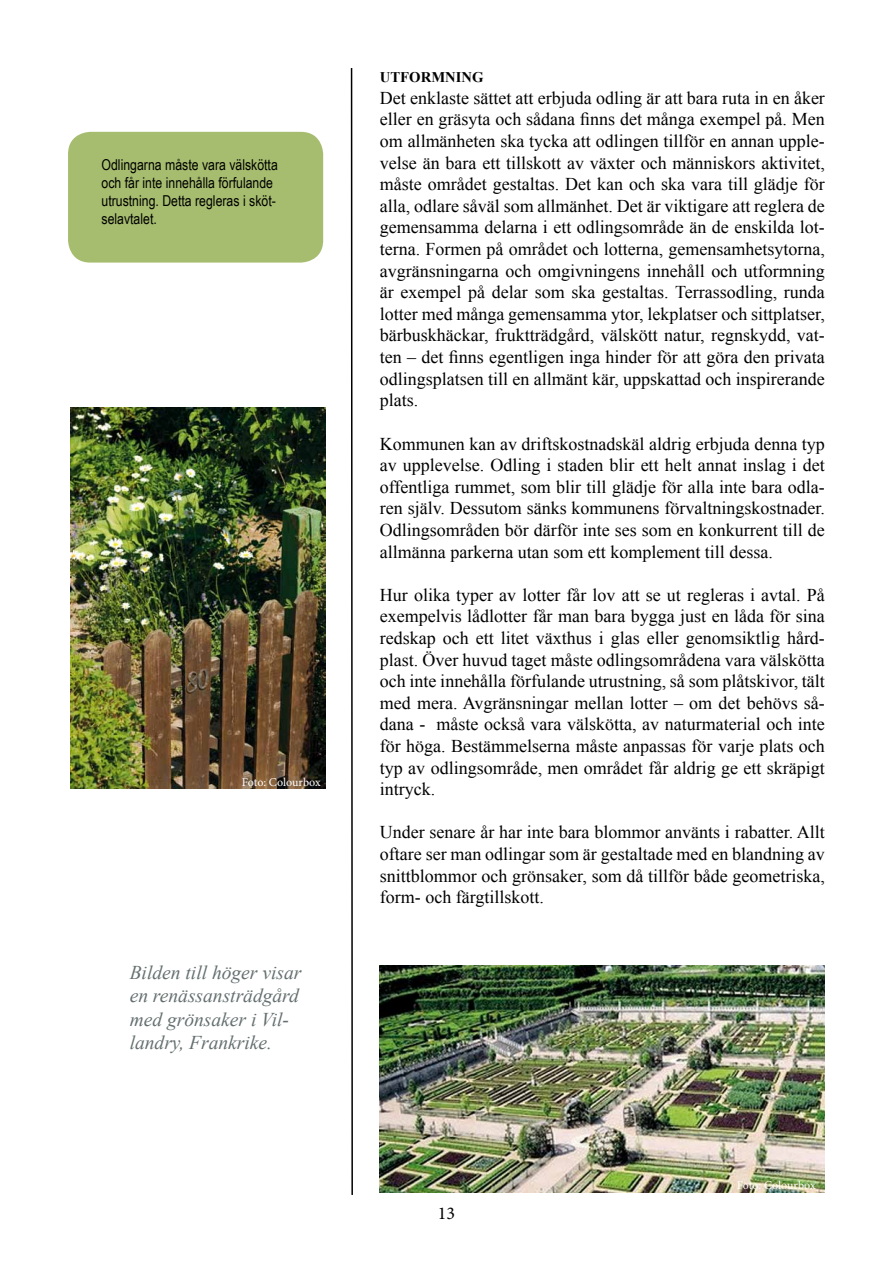
<style>
.page{position:relative;width:893px;height:1263px;background:#fff}
.page>*{position:absolute;margin:0;border:0;box-sizing:border-box;transform-origin:0 0}
.t1{font:italic 19.5px/23.4px "Times New Roman";color:#656f6f}
.t2{font:18px/21.6px "Times New Roman";color:#000;text-align:justify}
.t3{font:18px "Minion Pro";color:#000}
.t4{font:15px/18px "Arial Narrow";color:#000}
.t5{font:700 14.7px "Times New Roman";color:#000}
.t6{font:12px "Minion Pro";letter-spacing:-.005em;color:#fff}
</style>
<div class="page">
<img style="left:70px;top:407px;width:255px;height:381px">
<div style="left:68px;top:132px;width:255px;height:131px;background:#a6bd6f;border-radius:22px"></div>
<svg style="left:350px;top:68px;width:3px;height:1127px"></svg>
<img style="left:380px;top:965px;width:445px;height:227px">
<p class="t4" style="left:102px;top:155px;width:178px">Odlingarna måste vara välskötta och får inte innehålla förfulande utrustning. Detta regleras i sköt&shy;selavtalet.</p>
<p class="t6" style="left:242px;top:774px;width:81px">Foto: Colourbox</p>
<p class="t1" style="left:130px;top:960px;width:173px">Bilden till höger visar en renässansträdgård med grönsaker i Vil&shy;landry, Frankrike.</p>
<p class="t5" style="left:380px;top:67px;width:105px">UTFORMNING</p>
<p class="t2" style="left:380px;top:87px;width:447px">Det enklaste sättet att erbjuda odling är att bara ruta in en åker eller en gräsyta och sådana finns det många exempel på. Men om allmänheten ska tycka att odlingen tillför en annan upple&shy;velse än bara ett tillskott av växter och människors aktivitet, måste området gestaltas. Det kan och ska vara till glädje för alla, odlare såväl som allmänhet. Det är viktigare att reglera de gemensamma delarna i ett odlingsområde än de enskilda lot&shy;terna. Formen på området och lotterna, gemensamhetsytorna, avgränsningarna och omgivningens innehåll och utformning är exempel på delar som ska gestaltas. Terrassodling, runda lotter med många gemensamma ytor, lekplatser och sittplatser, bärbuskhäckar, fruktträdgård, välskött natur, regnskydd, vat&shy;ten – det finns egentligen inga hinder för att göra den privata odlingsplatsen till en allmänt kär, uppskattad och inspirerande plats.</p>
<p class="t2" style="left:380px;top:432px;width:447px">Kommunen kan av driftskostnadskäl aldrig erbjuda denna typ av upplevelse. Odling i staden blir ett helt annat inslag i det offentliga rummet, som blir till glädje för alla inte bara odla&shy;ren själv. Dessutom sänks kommunens förvaltningskostnader.<br>Odlingsområden bör därför inte ses som en konkurrent till de allmänna parkerna utan som ett komplement till dessa.</p>
<p class="t2" style="left:380px;top:584px;width:447px">Hur olika typer av lotter får lov att se ut regleras i avtal. På exempelvis lådlotter får man bara bygga just en låda för sina redskap och ett litet växthus i glas eller genomsiktlig hård&shy;plast. Över huvud taget måste odlingsområdena vara välskötta och inte innehålla förfulande utrustning, så som plåtskivor, tält med mera. Avgränsningar mellan lotter – om det behövs så&shy;dana - måste också vara välskötta, av naturmaterial och inte för höga. Bestämmelserna måste anpassas för varje plats och typ av odlingsområde, men området får aldrig ge ett skräpigt intryck.</p>
<p class="t2" style="left:380px;top:821px;width:447px">Under senare år har inte bara blommor använts i rabatter. Allt oftare ser man odlingar som är gestaltade med en blandning av snittblommor och grönsaker, som då tillför både geometriska, form- och färgtillskott.</p>
<p class="t3" style="left:438px;top:1201px;width:19px">13</p>
<p class="t6" style="left:737px;top:1177px;width:81px">Foto: Colourbox</p>
</div>
